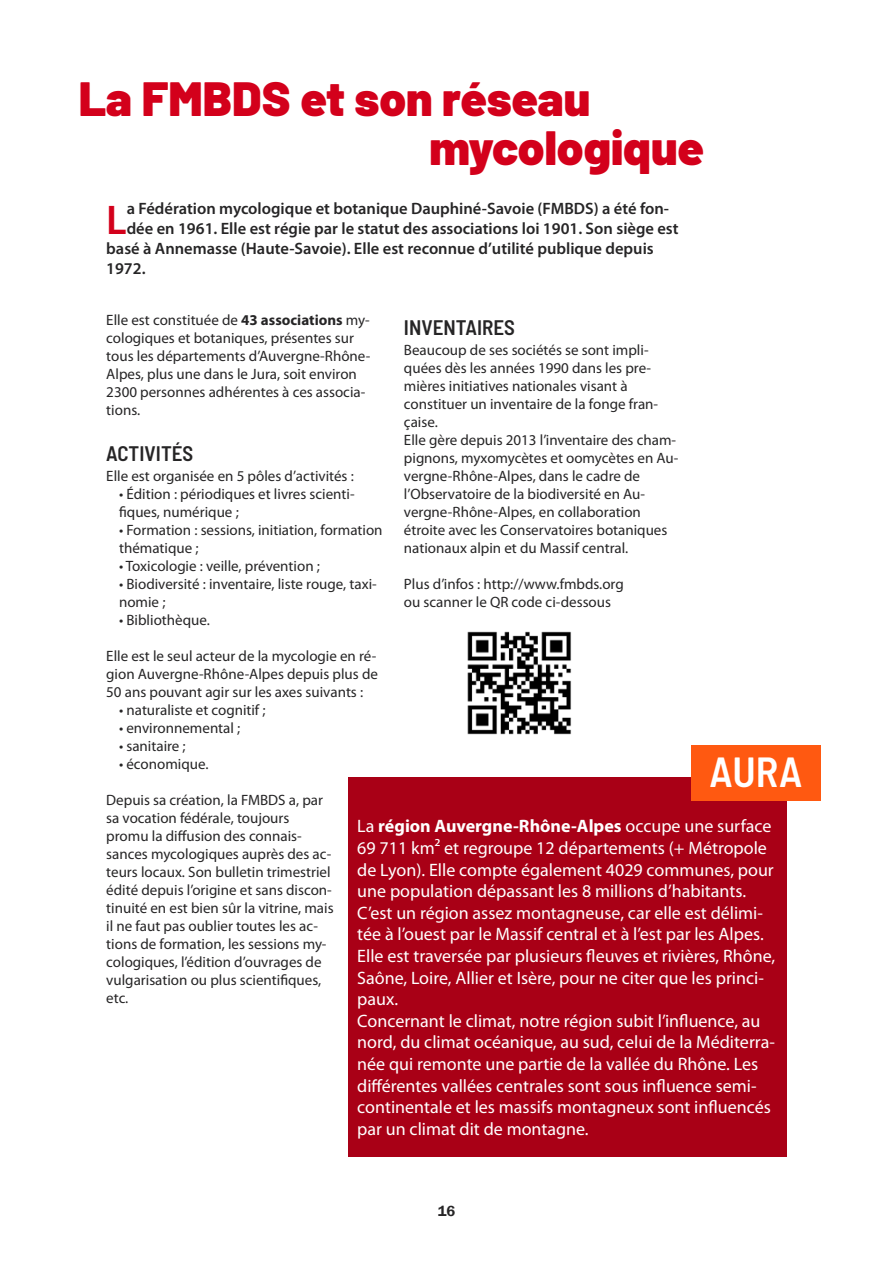
<style>
.page{position:relative;width:893px;height:1263px;background:#fff}
.page>*{position:absolute;margin:0;border:0;box-sizing:border-box;transform-origin:0 0}
.t1{font:900 48px "Barlow";color:#d3001b}
.t2{font:600 semi-condensed 42px "Barlow";color:#fff}
.t3{font:600 41.7px "Myriad Pro";color:#d3001b}
.t4{font:600 semi-condensed 21px "Barlow";color:#262526}
.t5{font:18px/21.6px "Myriad Pro";color:#fff}
.t6{font:600 16.5px "Myriad Pro";color:#262526}
.t7{font:15px/18px "Myriad Pro";color:#262526}
.t8{font:600 15px "Franklin Gothic";color:#262526}
.s1{font-weight:700}
</style>
<div class="page">
<div style="left:348px;top:777px;width:439px;height:380px;background:#a90016"></div>
<div style="left:691px;top:745px;width:130px;height:56px;background:#ff5911"></div>
<img style="left:467px;top:631px;width:105px;height:104px">
<h1 class="t1" style="left:79px;top:81px;width:513px">La FMBDS et son rÈseau</h1>
<h1 class="t1" style="left:429px;top:129px;width:276px">mycologique</h1>
<h3 class="t3" style="left:106px;top:204px;width:22px">L</h3>
<p class="t6" style="left:127px;top:203px;width:544px">a Fédération mycologique et botanique Dauphiné-Savoie (FMBDS) a été fon-</p>
<p class="t6" style="left:127px;top:222px;width:553px">dée en 1961. Elle est régie par le statut des associations loi 1901. Son siège est</p>
<p class="t6" style="left:106px;top:242px;width:549px">basé à Annemasse (Haute-Savoie). Elle est reconnue d’utilité publique depuis</p>
<p class="t6" style="left:106px;top:262px;width:41px">1972.</p>
<p class="t7" style="left:106px;top:311px;width:266px">Elle est constituée de <span class="s1">43 associations</span> my&shy;cologiques et botaniques, présentes sur tous les départements d’Auvergne-Rhône-Alpes, plus une dans le Jura, soit environ 2300 personnes adhérentes à ces associa&shy;tions.</p>
<h3 class="t4" style="left:106px;top:445px;width:89px">ACTIVIT…S</h3>
<p class="t7" style="left:106px;top:467px;width:249px">Elle est organisée en 5 pôles d’activités :</p>
<p class="t7" style="left:119px;top:485px;width:237px">• Édition : périodiques et livres scienti&shy;fiques, numérique ;</p>
<p class="t7" style="left:119px;top:521px;width:265px">• Formation : sessions, initiation, formation thématique ;</p>
<p class="t7" style="left:119px;top:557px;width:202px">• Toxicologie : veille, prévention ;</p>
<p class="t7" style="left:119px;top:575px;width:259px">• Biodiversité : inventaire, liste rouge, taxi&shy;nomie ;</p>
<p class="t7" style="left:119px;top:611px;width:92px">• Bibliothèque.</p>
<p class="t7" style="left:106px;top:647px;width:273px;text-align:justify">Elle est le seul acteur de la mycologie en ré&shy;gion Auvergne-Rhône-Alpes depuis plus de 50 ans pouvant agir sur les axes suivants :</p>
<p class="t7" style="left:119px;top:701px;width:148px">• naturaliste et cognitif ;</p>
<p class="t7" style="left:119px;top:719px;width:123px">• environnemental ;</p>
<p class="t7" style="left:119px;top:737px;width:68px">• sanitaire ;</p>
<p class="t7" style="left:119px;top:755px;width:91px">• économique.</p>
<p class="t7" style="left:106px;top:791px;width:229px">Depuis sa création, la FMBDS a, par sa vocation fédérale, toujours promu la diffusion des connais&shy;sances mycologiques auprès des ac&shy;teurs locaux. Son bulletin trimestriel édité depuis l’origine et sans discon&shy;tinuité en est bien sûr la vitrine, mais il ne faut pas oublier toutes les ac&shy;tions de formation, les sessions my&shy;cologiques, l’édition d’ouvrages de vulgarisation ou plus scientifiques, etc.</p>
<h3 class="t4" style="left:404px;top:319px;width:113px">INVENTAIRES</h3>
<p class="t7" style="left:404px;top:341px;width:276px">Beaucoup de ses sociétés se sont impli&shy;quées dès les années 1990 dans les pre&shy;mières initiatives nationales visant à constituer un inventaire de la fonge fran&shy;çaise.<br>Elle gère depuis 2013 l’inventaire des cham&shy;pignons, myxomycètes et oomycètes en Au&shy;vergne-Rhône-Alpes, dans le cadre de l’Observatoire de la biodiversité en Au&shy;vergne-Rhône-Alpes, en collaboration étroite avec les Conservatoires botaniques nationaux alpin et du Massif central.</p>
<p class="t7" style="left:404px;top:575px;width:221px">Plus d’infos : http://www.fmbds.org ou scanner le QR code ci-dessous</p>
<h2 class="t2" style="left:710px;top:757px;width:94px">AURA</h2>
<p class="t5" style="left:357px;top:816px;width:419px">La <span class="s1">région Auvergne-Rhône-Alpes</span> occupe une surface 69 711 km² et regroupe 12 départements (+ Métropole de Lyon). Elle compte également 4029 communes, pour une population dépassant les 8 millions d’habitants.<br>C’est un région assez montagneuse, car elle est délimi&shy;tée à l’ouest par le Massif central et à l’est par les Alpes.<br>Elle est traversée par plusieurs fleuves et rivières, Rhône, Saône, Loire, Allier et Isère, pour ne citer que les princi&shy;paux.<br>Concernant le climat, notre région subit l’influence, au nord, du climat océanique, au sud, celui de la Méditerra&shy;née qui remonte une partie de la vallée du Rhône. Les différentes vallées centrales sont sous influence semi&shy;continentale et les massifs montagneux sont influencés par un climat dit de montagne.</p>
<p class="t8" style="left:438px;top:1202px;width:19px">16</p>
</div>
